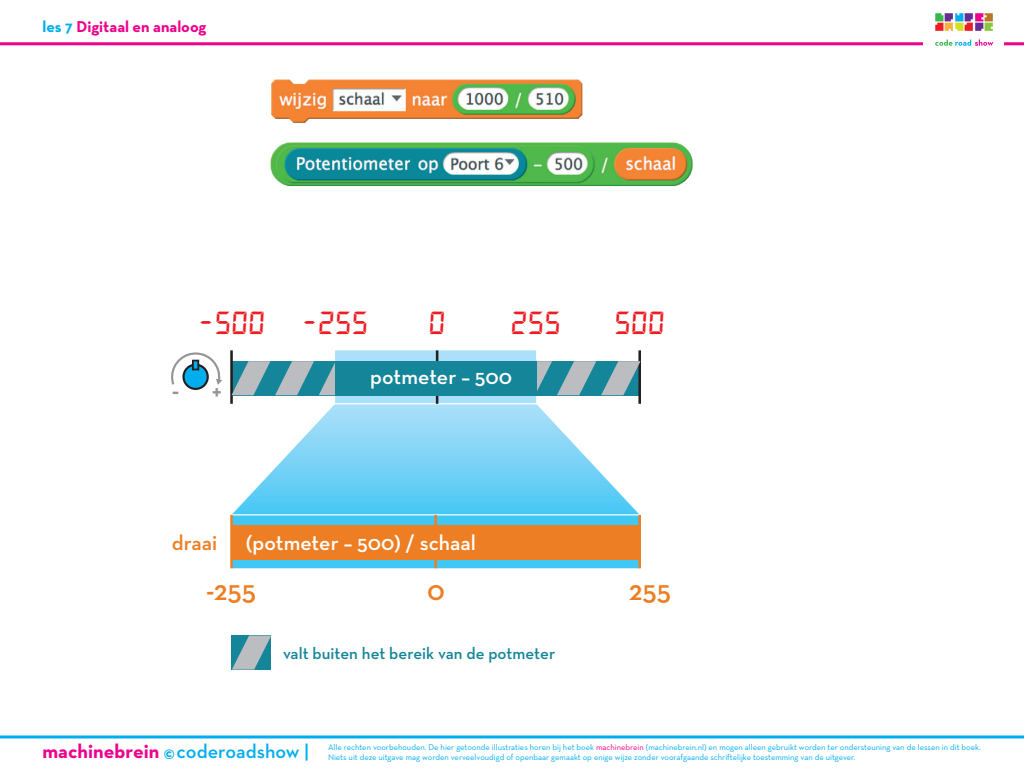
<style>
.page{position:relative;width:1024px;height:768px;background:#fff}
.page>*{position:absolute;margin:0;border:0;box-sizing:border-box;transform-origin:0 0}
.t1{font:28.8px "Segment 7 Standard";color:#ee1d23}
.t2{font:600 28.8px "Neutra Text";color:#ed7e23}
.t3{font:600 26px "Neutra Text";color:#939598}
.t4{font:600 21.6px "Neutra Text";color:#fff}
.t5{font:600 21.6px "Neutra Text";color:#ed7e23}
.t6{font:600 20px "Neutra Text";color:#00aeef}
.t7{font:600 16.8px "Neutra Text";color:#158699}
.t8{font:700 16px "Neutra Text";color:#ed028c}
.t9{font:8.5px/10px "Neutra Text";color:#00aeef}
.s1{color:#00aeef}
.s2{font-weight:700;color:#ed028c}
.s3{font-family:"Neutra Text Bold Alt";font-weight:400;font-size:14px}
.s4{color:#ed028c}
</style>
<div class="page">
<hr style="left:0;top:42px;width:1024px;height:3px;background:#ed028c">
<hr style="left:0;top:735px;width:1024px;height:3px;background:#00aeef">
<div style="left:923px;top:13px;width:81px;height:33px;background:#fff"></div>
<svg style="left:935px;top:13px;width:58px;height:18px"></svg>
<svg style="left:935px;top:39px;width:58px;height:7px"></svg>
<div style="left:335px;top:350px;width:201px;height:54px;background:#aae0f9"></div>
<svg style="left:233px;top:515px;width:405px;height:53px;background:#4dc4e9"></svg>
<svg style="left:232px;top:404px;width:407px;height:110px"></svg>
<hr style="left:325px;top:403px;width:251px;height:1px;background:#fff">
<hr style="left:436px;top:350px;width:2px;height:54px;background:#231f20">
<hr style="left:230px;top:350px;width:3px;height:54px;background:#231f20">
<hr style="left:638px;top:350px;width:3px;height:54px;background:#231f20">
<div style="left:232px;top:526px;width:408px;height:34px;background:#ed7e23"></div>
<hr style="left:230px;top:515px;width:3px;height:53px;background:#ed7e23">
<hr style="left:434px;top:515px;width:3px;height:53px;background:#ed7e23">
<hr style="left:638px;top:515px;width:3px;height:53px;background:#ed7e23">
<div style="left:182px;top:364px;width:27px;height:26px;border:2px solid #231f20;border-radius:50%"></div>
<svg style="left:171px;top:352px;width:51px;height:35px"></svg>
<svg style="left:232px;top:361px;width:103px;height:34px;background:#68a0ab"></svg>
<svg style="left:536px;top:361px;width:105px;height:34px;background:#669ea9"></svg>
<div style="left:335px;top:361px;width:201px;height:34px;background:#158699"></div>
<svg style="left:232px;top:636px;width:39px;height:34px"></svg>
<img style="left:270px;top:79px;width:423px;height:108px">
<h3 class="t8" style="left:43px;top:17px;width:165px"><span class="s1">les 7</span> Digitaal en analoog</h3>
<h1 class="t1" style="left:198px;top:311px;width:69px">-500</h1>
<h1 class="t1" style="left:301px;top:311px;width:69px">-255</h1>
<h1 class="t1" style="left:429px;top:311px;width:18px">0</h1>
<h1 class="t1" style="left:511px;top:311px;width:52px">255</h1>
<h1 class="t1" style="left:614px;top:311px;width:52px">500</h1>
<h2 class="t3" style="left:172px;top:374px;width:52px">- +</h2>
<h3 class="t4" style="left:370px;top:363px;width:143px">potmeter – 500</h3>
<h3 class="t5" style="left:172px;top:529px;width:47px">draai</h3>
<h3 class="t4" style="left:246px;top:529px;width:232px">(potmeter – 500) / schaal</h3>
<h1 class="t2" style="left:206px;top:572px;width:52px">-255</h1>
<h1 class="t2" style="left:427px;top:572px;width:19px">0</h1>
<h1 class="t2" style="left:629px;top:572px;width:44px">255</h1>
<h3 class="t7" style="left:283px;top:643px;width:274px">valt buiten het bereik van de potmeter</h3>
<h3 class="t6" style="left:43px;top:739px;width:268px"><span class="s2">machinebrein</span> <span class="s3">©</span>coderoadshow |</h3>
<p class="t9" style="left:328px;top:742px;width:654px">Alle rechten voorbehouden. De hier getoonde illustraties horen bij het boek <span class="s4">machinebrein</span> (machinebrein.nl) en mogen alleen gebruikt worden ter ondersteuning van de lessen in dit boek.<br>Niets uit deze uitgave mag worden verveelvoudigd of openbaar gemaakt op enige wijze zonder voorafgaande schriftelijke toestemming van de uitgever.</p>
</div>
